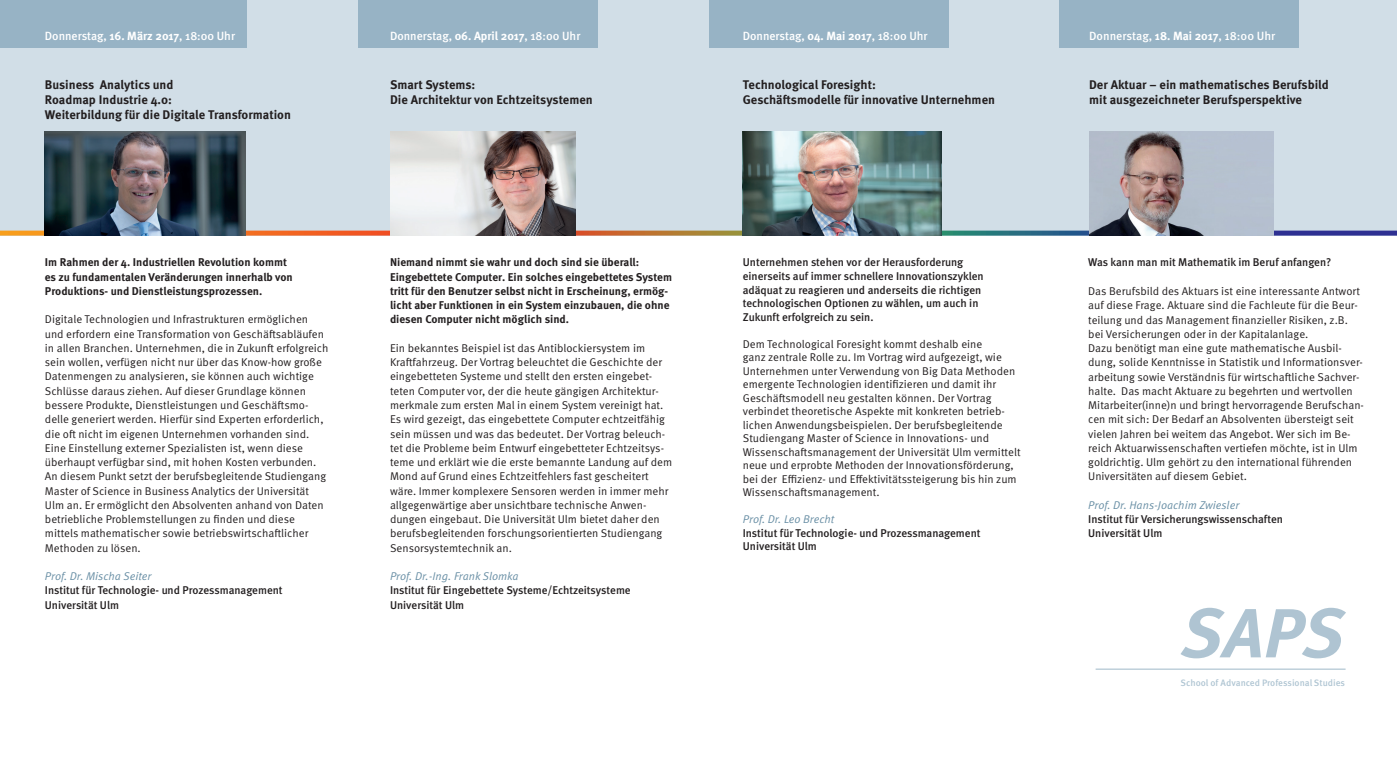
<style>
.page{position:relative;width:1397px;height:759px;background:#fff}
.page>*{position:absolute;margin:0;border:0;box-sizing:border-box;transform-origin:0 0}
.t1{font:700 12.5px/15px "Meta OT";color:#231f20}
.t2{font:500 11.88px "Meta";color:#fff}
.t3{font:500 11.88px "Meta OT";color:#fff}
.t4{font:11.25px/14.2px "Meta OT Norm";color:#231f20}
.t5{font:500 11.25px/13.5px "Meta";color:#231f20}
.t6{font:700 11.25px/14.2px "Meta OT";color:#231f20}
.t7{font:11.25px "Meta OT Norm Ita";color:#698fa5}
.t8{font:500 9.25px "Meta OT";color:#7ea1b7}
.s1{font-weight:700}
.s2{font-family:"Meta";font-weight:700}
</style>
<div class="page">
<div style="left:0;top:0;width:1396px;height:235px;background:#d1dee7"></div>
<svg style="left:0;top:230px;width:1396px;height:5px"></svg>
<img style="left:45px;top:131px;width:201px;height:104px">
<img style="left:390px;top:131px;width:185px;height:104px">
<img style="left:742px;top:131px;width:199px;height:104px">
<div style="left:0;top:0;width:246px;height:48px;background:#97b3c5"></div>
<div style="left:358px;top:0;width:239px;height:48px;background:#97b3c5"></div>
<div style="left:709px;top:0;width:239px;height:48px;background:#97b3c5"></div>
<img style="left:1088px;top:131px;width:185px;height:104px">
<div style="left:1059px;top:0;width:239px;height:48px;background:#97b3c5"></div>
<svg style="left:1180px;top:607px;width:165px;height:51px"></svg>
<hr style="left:1095px;top:668px;width:250px;height:1px;background:#7ea1b7">
<p class="t2" style="left:45px;top:29px;width:192px">Donnerstag, <span class="s1">16. März 2017</span>, 18:00 Uhr</p>
<p class="t1" style="left:45px;top:77px;width:130px">Business Analytics und</p>
<p class="t1" style="left:45px;top:92px;width:247px">Roadmap Industrie 4.0:<br>Weiterbildung für die Digitale Transformation</p>
<p class="t6" style="left:45px;top:255px;width:249px">Im Rahmen der 4. Industriellen Revolution kommt es zu fundamentalen Veränderungen innerhalb von<br>Produktions- und Dienstleistungsprozessen.</p>
<p class="t4" style="left:45px;top:312px;width:285px">Digitale Technologien und Infrastrukturen ermöglichen und erfordern eine Transformation von Geschäftsabläufen in allen Branchen. Unternehmen, die in Zukunft erfolgreich sein wollen, verfügen nicht nur über das Know-how große Datenmengen zu analysieren, sie können auch wichtige Schlüsse daraus ziehen. Auf dieser Grundlage können bessere Produkte, Dienstleistungen und Geschäftsmo&shy;delle generiert werden. Hierfür sind Experten erforderlich, die oft nicht im eigenen Unternehmen vorhanden sind.<br>Eine Einstellung externer Spezialisten ist, wenn diese überhaupt verfügbar sind, mit hohen Kosten verbunden.<br>An diesem Punkt setzt der berufsbegleitende Studiengang Master of Science in Business Analytics der Universität Ulm an. Er ermöglicht den Absolventen anhand von Daten betriebliche Problemstellungen zu finden und diese mittels mathematischer sowie betriebswirtschaftlicher Methoden zu lösen.</p>
<p class="t7" style="left:45px;top:569px;width:108px">Prof. Dr. Mischa Seiter</p>
<p class="t5" style="left:45px;top:583px;width:239px">Institut für Technologie- und Prozessmanagement</p>
<p class="t5" style="left:45px;top:598px;width:76px">Universität Ulm</p>
<p class="t2" style="left:390px;top:29px;width:192px">Donnerstag, <span class="s1">06. April 2017</span>, 18:00 Uhr</p>
<p class="t1" style="left:390px;top:77px;width:87px">Smart Systems:</p>
<p class="t1" style="left:390px;top:92px;width:204px">Die Architektur von Echtzeitsystemen</p>
<p class="t6" style="left:390px;top:255px;width:283px">Niemand nimmt sie wahr und doch sind sie überall:<br>Eingebettete Computer. Ein solches eingebettetes System tritt für den Benutzer selbst nicht in Erscheinung, ermög&shy;licht aber Funktionen in ein System einzubauen, die ohne diesen Computer nicht möglich sind.</p>
<p class="t4" style="left:390px;top:341px;width:284px">Ein bekanntes Beispiel ist das Antiblockiersystem im Kraftfahrzeug. Der Vortrag beleuchtet die Geschichte der eingebetteten Systeme und stellt den ersten eingebet&shy;teten Computer vor, der die heute gängigen Architektur&shy;merkmale zum ersten Mal in einem System vereinigt hat.<br>Es wird gezeigt, das eingebettete Computer echtzeitfähig sein müssen und was das bedeutet. Der Vortrag beleuch&shy;tet die Probleme beim Entwurf eingebetteter Echtzeitsys&shy;teme und erklärt wie die erste bemannte Landung auf dem Mond auf Grund eines Echtzeitfehlers fast gescheitert wäre. Immer komplexere Sensoren werden in immer mehr allgegenwärtige aber unsichtbare technische Anwen&shy;dungen eingebaut. Die Universität Ulm bietet daher den berufsbegleitenden forschungsorientierten Studiengang Sensorsystemtechnik an.</p>
<p class="t7" style="left:390px;top:569px;width:130px">Prof. Dr.-Ing. Frank Slomka</p>
<p class="t5" style="left:390px;top:583px;width:242px">Institut für Eingebettete Systeme/Echtzeitsysteme</p>
<p class="t5" style="left:390px;top:598px;width:76px">Universität Ulm</p>
<p class="t2" style="left:742px;top:29px;width:186px">Donnerstag, <span class="s1">04. Mai 2017</span>, 18:00 Uhr</p>
<p class="t1" style="left:742px;top:77px;width:134px">Technological Foresight:</p>
<p class="t1" style="left:742px;top:92px;width:254px">Geschäftsmodelle für innovative Unternehmen</p>
<p class="t5" style="left:742px;top:256px;width:242px">Unternehmen stehen vor der Herausforderung einerseits auf immer schnellere Innovationszyklen adäquat zu reagieren und anderseits die richtigen technologischen Optionen zu wählen, um auch in Zukunft erfolgreich zu sein.</p>
<p class="t4" style="left:742px;top:336px;width:241px">Dem Technological Foresight kommt deshalb eine</p>
<p class="t4" style="left:742px;top:350px;width:279px;line-height:13.5px">ganz zentrale Rolle zu. Im Vortrag wird aufgezeigt, wie Unternehmen unter Verwendung von Big Data Methoden emergente Technologien identifizieren und damit ihr Geschäftsmodell neu gestalten können. Der Vortrag verbindet theoretische Aspekte mit konkreten betrieb&shy;lichen Anwendungsbeispielen. Der berufsbegleitende Studiengang Master of Science in Innovations- und Wissenschaftsmanagement der Universität Ulm vermittelt neue und erprobte Methoden der Innovationsförderung, bei der Effizienz- und Effektivitätssteigerung bis hin zum Wissenschaftsmanagement.</p>
<p class="t7" style="left:742px;top:512px;width:93px">Prof. Dr. Leo Brecht</p>
<p class="t5" style="left:742px;top:526px;width:239px">Institut für Technologie- und Prozessmanagement</p>
<p class="t5" style="left:742px;top:539px;width:76px">Universität Ulm</p>
<p class="t3" style="left:1088px;top:29px;width:188px">Donnerstag, <span class="s2">18. Mai 2017</span>, 18:00 Uhr</p>
<p class="t1" style="left:1088px;top:77px;width:241px">Der Aktuar – ein mathematisches Berufsbild mit ausgezeichneter Berufsperspektive</p>
<p class="t5" style="left:1088px;top:256px;width:244px">Was kann man mit Mathematik im Beruf anfangen?</p>
<p class="t4" style="left:1088px;top:284px;width:277px">Das Berufsbild des Aktuars ist eine interessante Antwort auf diese Frage. Aktuare sind die Fachleute für die Beur&shy;teilung und das Management finanzieller Risiken, z.B. bei Versicherungen oder in der Kapitalanlage.<br>Dazu benötigt man eine gute mathematische Ausbil&shy;dung, solide Kenntnisse in Statistik und Informationsver&shy;arbeitung sowie Verständnis für wirtschaftliche Sachver&shy;halte. Das macht Aktuare zu begehrten und wertvollen Mitarbeiter(inne)n und bringt hervorragende Berufschan&shy;cen mit sich: Der Bedarf an Absolventen übersteigt seit vielen Jahren bei weitem das Angebot. Wer sich im Be&shy;reich Aktuarwissenschaften vertiefen möchte, ist in Ulm goldrichtig. Ulm gehört zu den international führenden Universitäten auf diesem Gebiet.</p>
<p class="t7" style="left:1088px;top:498px;width:153px">Prof. Dr. Hans-Joachim Zwiesler</p>
<p class="t5" style="left:1088px;top:512px;width:196px">Institut für Versicherungswissenschaften</p>
<p class="t5" style="left:1088px;top:527px;width:76px">Universität Ulm</p>
<p class="t8" style="left:1180px;top:677px;width:166px">School of Advanced Professional Studies</p>
</div>
